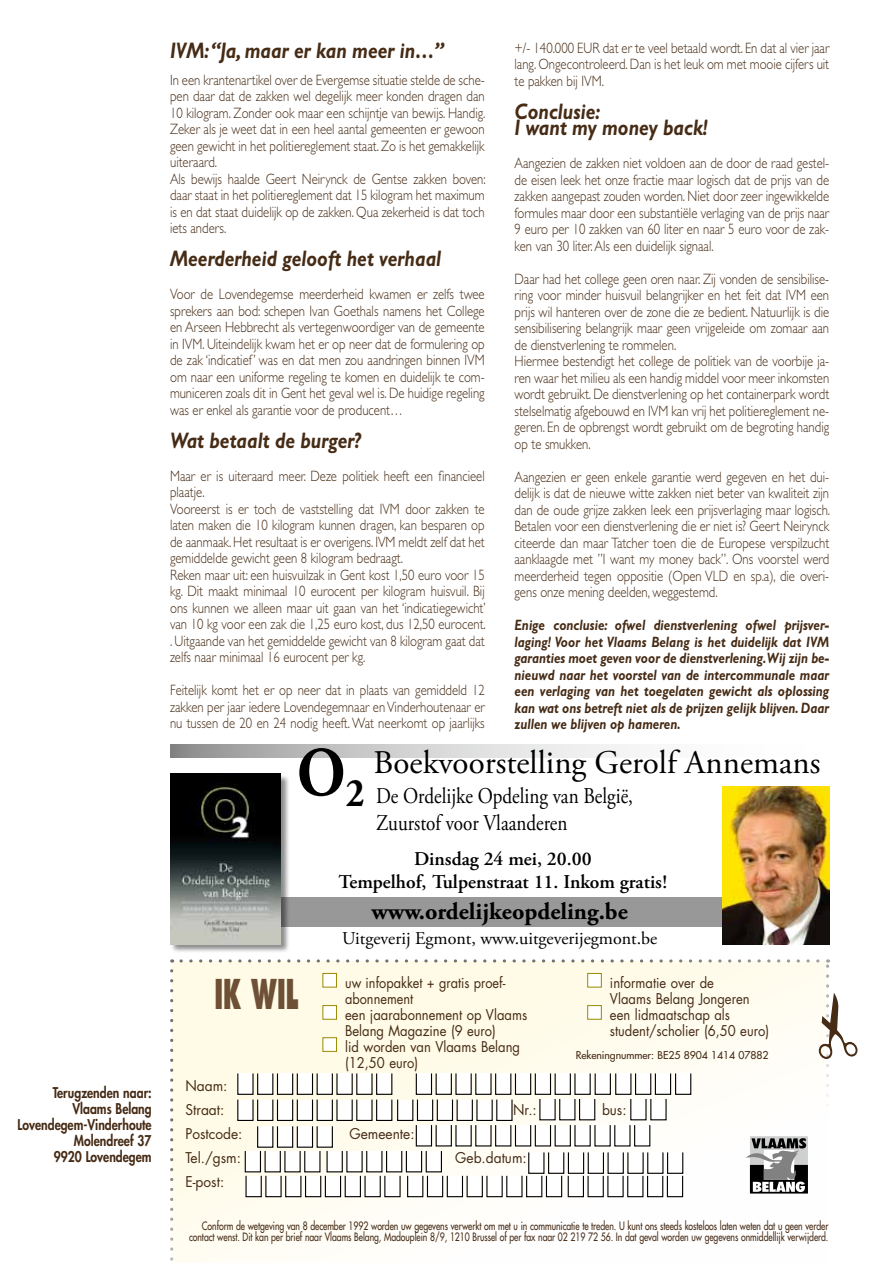
<style>
.page{position:relative;width:893px;height:1263px;background:#fff}
.page>*{position:absolute;margin:0;border:0;box-sizing:border-box;transform-origin:0 0}
.t1{font:700 69.6px "Adobe Garamond Pro";color:#000;scale:.89 1}
.t2{font:800 39.9px "Futura Std";color:#6e5036;scale:.55 1}
.t3{font:33px "Adobe Garamond Pro";color:#000}
.t4{font:700 24px "Adobe Garamond Pro";color:#000}
.t5{font:italic 700 22.5px/16.5px "Gill Sans Std";color:#462b15;scale:.85 1}
.t6{font:22.5px/27px "Adobe Garamond Pro";color:#000;scale:.85 1}
.t7{font:600 19.5px/23.4px "Adobe Garamond Pro";color:#000;text-align:center}
.t8{font:18px "Adobe Garamond Pro";color:#000}
.t9{font:300 15px/16.5px "Gill Sans Std";color:#462b15;text-align:justify;scale:.85 1}
.t10{font:italic 700 15px/16.5px "Gill Sans Std";color:#462b15;text-align:justify;scale:.85 1}
.t11{font:14.4px/16px "Futura Std";color:#462b15;scale:.88 1}
.t12{font:14.4px/16px "Futura Std";color:#462b15;scale:.9 1}
.t13{font:800 14.4px/16px "Futura Std";color:#462b15;text-align:right;scale:.84 1}
.t14{font:14.4px/24.2px "Futura Std";color:#462b15;scale:.95 1}
.t15{font:500 11.25px/11.2px "Futura Std";letter-spacing:-.005em;color:#462b15;text-align:right;scale:.77 1}
.t16{font:500 10.5px "Futura Std";letter-spacing:-.005em;color:#462b15}
</style>
<div class="page">
<svg style="left:170px;top:745px;width:460px;height:12px;background:#cacaca"></svg>
<div style="left:170px;top:897px;width:659px;height:30px;background:#989898"></div>
<div style="left:170px;top:774px;width:120px;height:179px;background:#000;opacity:.45"></div>
<img style="left:170px;top:774px;width:111px;height:170px">
<img style="left:723px;top:787px;width:106px;height:157px">
<svg style="left:170px;top:959px;width:660px;height:304px"></svg>
<p class="t13" style="left:18px;top:1084px;width:161px">Terugzenden naar:<br>Vlaams Belang<br>Lovendegem-Vinderhoute<br>Molendreef 37<br>9920 Lovendegem</p>
<h3 class="t5" style="left:170px;top:42px;width:324px">IVM: “Ja, maar er kan meer in…”</h3>
<p class="t9" style="left:170px;top:72px;width:373px;text-align:left">In een krantenartikel over de Evergemse situatie stelde de sche&shy;pen daar dat de zakken wel degelijk meer konden dragen dan 10 kilogram. Zonder ook maar een schijntje van bewijs. Handig.<br>Zeker als je weet dat in een heel aantal gemeenten er gewoon geen gewicht in het politiereglement staat. Zo is het gemakkelijk uiteraard.<br>Als bewijs haalde Geert Neirynck de Gentse zakken boven: daar staat in het politiereglement dat 15 kilogram het maximum is en dat staat duidelijk op de zakken. Qua zekerheid is dat toch iets anders.</p>
<h3 class="t5" style="left:170px;top:251px;width:321px">Meerderheid gelooft het verhaal</h3>
<p class="t9" style="left:170px;top:286px;width:372px">Voor de Lovendegemse meerderheid kwamen er zelfs twee sprekers aan bod: schepen Ivan Goethals namens het College en Arseen Hebbrecht als vertegenwoordiger van de gemeente in IVM. Uiteindelijk kwam het er op neer dat de formulering op de zak ‘indicatief’ was en dat men zou aandringen binnen IVM om naar een uniforme regeling te komen en duidelijk te com&shy;municeren zoals dit in Gent het geval wel is. De huidige regeling was er enkel als garantie voor de producent…</p>
<h3 class="t5" style="left:170px;top:432px;width:226px">Wat betaalt de burger?</h3>
<p class="t9" style="left:170px;top:468px;width:373px;text-align:left">Maar er is uiteraard meer. Deze politiek heeft een financieel plaatje.<br>Vooreerst is er toch de vaststelling dat IVM door zakken te laten maken die 10 kilogram kunnen dragen, kan besparen op de aanmaak. Het resultaat is er overigens. IVM meldt zelf dat het gemiddelde gewicht geen 8 kilogram bedraagt.<br>Reken maar uit: een huisvuilzak in Gent kost 1,50 euro voor 15 kg. Dit maakt minimaal 10 eurocent per kilogram huisvuil. Bij ons kunnen we alleen maar uit gaan van het ‘indicatiegewicht’ van 10 kg voor een zak die 1,25 euro kost, dus 12,50 eurocent. . Uitgaande van het gemiddelde gewicht van 8 kilogram gaat dat zelfs naar minimaal 16 eurocent per kg.</p>
<p class="t9" style="left:170px;top:682px;width:372px">Feitelijk komt het er op neer dat in plaats van gemiddeld 12 zakken per jaar iedere Lovendegemnaar en Vinderhoutenaar er nu tussen de 20 en 24 nodig heeft. Wat neerkomt op jaarlijks</p>
<p class="t9" style="left:514px;top:40px;width:372px">+/- 140.000 EUR dat er te veel betaald wordt. En dat al vier jaar lang. Ongecontroleerd. Dan is het leuk om met mooie cijfers uit te pakken bij IVM.</p>
<h3 class="t5" style="left:514px;top:103px;width:229px">Conclusie:<br>I want my money back!</h3>
<p class="t9" style="left:514px;top:155px;width:372px">Aangezien de zakken niet voldoen aan de door de raad gestel&shy;de eisen leek het onze fractie maar logisch dat de prijs van de zakken aangepast zouden worden. Niet door zeer ingewikkelde formules maar door een substantiële verlaging van de prijs naar 9 euro per 10 zakken van 60 liter en naar 5 euro voor de zak&shy;ken van 30 liter. Als een duidelijk signaal.</p>
<p class="t9" style="left:514px;top:271px;width:372px;text-align:left">Daar had het college geen oren naar. Zij vonden de sensibilise&shy;ring voor minder huisvuil belangrijker en het feit dat IVM een prijs wil hanteren over de zone die ze bedient. Natuurlijk is die sensibilisering belangrijk maar geen vrijgeleide om zomaar aan de dienstverlening te rommelen.<br>Hiermee bestendigt het college de politiek van de voorbije ja&shy;ren waar het milieu als een handig middel voor meer inkomsten wordt gebruikt. De dienstverlening op het containerpark wordt stelselmatig afgebouwd en IVM kan vrij het politiereglement ne&shy;geren. En de opbrengst wordt gebruikt om de begroting handig op te smukken.</p>
<p class="t9" style="left:514px;top:469px;width:373px">Aangezien er geen enkele garantie werd gegeven en het dui&shy;delijk is dat de nieuwe witte zakken niet beter van kwaliteit zijn dan de oude grijze zakken leek een prijsverlaging maar logisch.<br>Betalen voor een dienstverlening die er niet is? Geert Neirynck citeerde dan maar Tatcher toen die de Europese verspilzucht aanklaagde met ”I want my money back”. Ons voorstel werd meerderheid tegen oppositie (Open VLD en sp.a), die overi&shy;gens onze mening deelden, weggestemd.</p>
<p class="t10" style="left:514px;top:617px;width:372px">Enige conclusie: ofwel dienstverlening ofwel prijsver&shy;laging! Voor het Vlaams Belang is het duidelijk dat IVM garanties moet geven voor de dienstverlening.Wij zijn be&shy;nieuwd naar het voorstel van de intercommunale maar een verlaging van het toegelaten gewicht als oplossing kan wat ons betreft niet als de prijzen gelijk blijven. Daar zullen we blijven op hameren.</p>
<h1 class="t1" style="left:297px;top:732px;width:77px">O<sub>2</sub></h1>
<h3 class="t3" style="left:374px;top:742px;width:448px">Boekvoorstelling Gerolf Annemans</h3>
<h3 class="t6" style="left:376px;top:783px;width:304px">De Ordelijke Opdeling van België,<br>Zuurstof voor Vlaanderen</h3>
<h3 class="t7" style="left:338px;top:847px;width:331px">Dinsdag 24 mei, 20.00<br>Tempelhof, Tulpenstraat 11. Inkom gratis!</h3>
<h2 class="t2" style="left:214px;top:969px;width:155px">Ik wil</h2>
<p class="t14" style="left:185px;top:1073px;width:46px">Naam:<br>Straat:</p>
<h3 class="t4" style="left:372px;top:898px;width:258px">www.ordelijkeopdeling.be</h3>
<p class="t8" style="left:342px;top:927px;width:317px">Uitgeverij Egmont, www.uitgeverijegmont.be</p>
<p class="t11" style="left:345px;top:974px;width:208px">uw infopakket + gratis proef&shy;abonnement<br>een jaarabonnement op Vlaams<br>Belang Magazine (9 euro)<br>lid worden van Vlaams Belang (12,50 euro)</p>
<p class="t12" style="left:610px;top:974px;width:178px">informatie over de<br>Vlaams Belang Jongeren een lidmaatschap als student/scholier (6,50 euro)</p>
<p class="t16" style="left:576px;top:1049px;width:194px">Rekeningnummer: BE25 8904 1414 07882</p>
<p class="t14" style="left:513px;top:1097px;width:26px">Nr.:</p>
<p class="t14" style="left:602px;top:1097px;width:27px">bus:</p>
<p class="t14" style="left:185px;top:1122px;width:61px">Postcode:</p>
<p class="t14" style="left:349px;top:1122px;width:70px">Gemeente:</p>
<p class="t14" style="left:185px;top:1146px;width:60px">Tel./gsm:</p>
<p class="t14" style="left:455px;top:1146px;width:77px">Geb.datum:</p>
<p class="t14" style="left:185px;top:1170px;width:42px">E-post:</p>
<p class="t15" style="left:189px;top:1220px;width:832px">Conform de wetgeving van 8 december 1992 worden uw gegevens verwerkt om met u in communicatie te treden. U kunt ons steeds kosteloos laten weten dat u geen verder contact wenst. Dit kan per brief naar Vlaams Belang, Madouplein 8/9, 1210 Brussel of per fax naar 02 219 72 56. In dat geval worden uw gegevens onmiddellijk verwijderd.</p>
</div>
